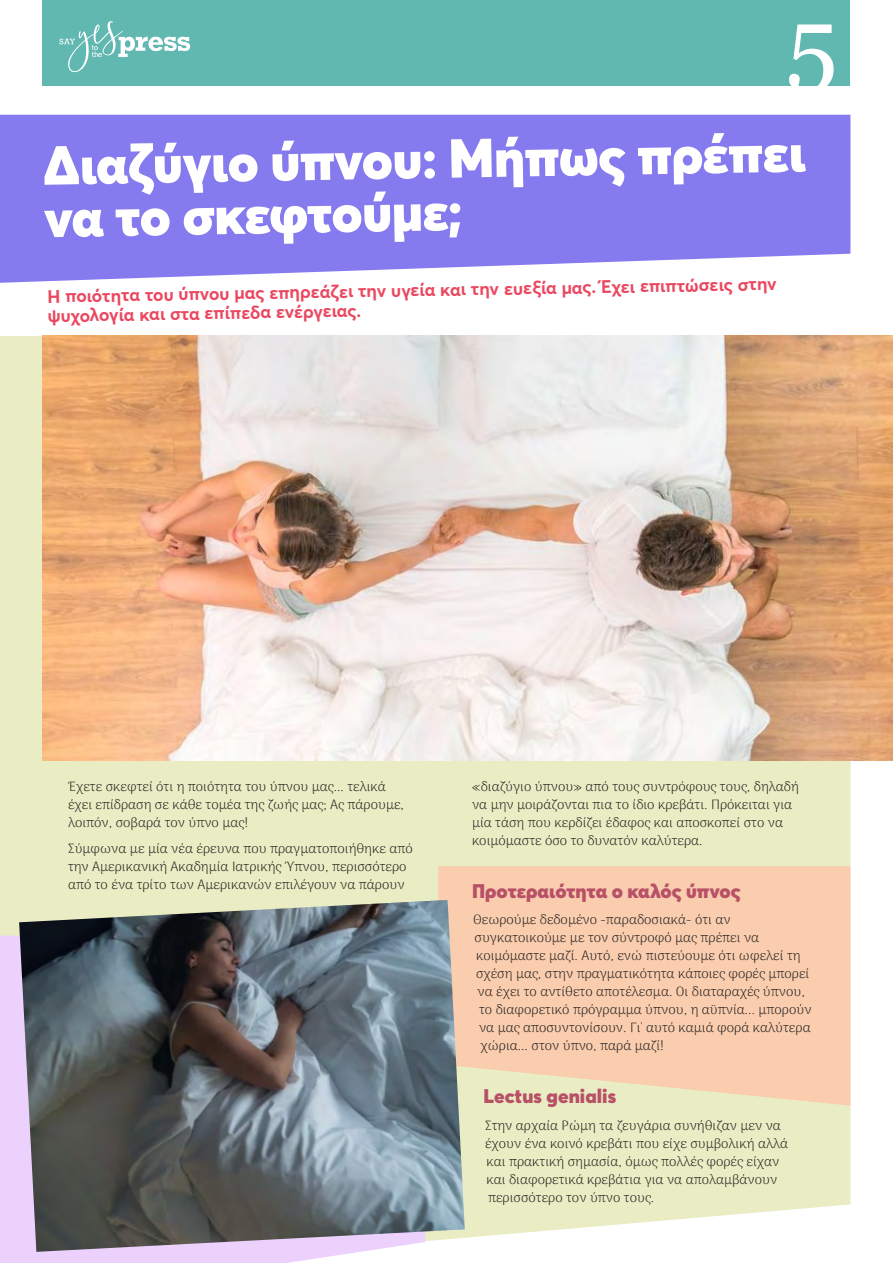
<style>
.page{position:relative;width:893px;height:1263px;background:#fff}
.page>*{position:absolute;margin:0;border:0;box-sizing:border-box;transform-origin:0 0}
.t1{font:97.5px "Georgia";color:#fff}
.t2{font:900 54px/52.5px "Averta";color:#fff}
.t3{font:900 19.5px "Averta";color:#b85067}
.t4{font:700 18px/19.5px "Averta";color:#ea4860}
.t5{font:100 13.5px/18px "Arima";color:#231f20}
</style>
<div class="page">
<div style="left:0;top:336px;width:850px;height:902px;background:#eaedc3"></div>
<svg style="left:438px;top:866px;width:412px;height:240px;background:#f7cfaf"></svg>
<div style="left:0;top:935px;width:358px;height:328px;background:#ecd1fd"></div>
<div style="left:43px;top:0;width:807px;height:85px;background:#61b8b0"></div>
<svg style="left:60px;top:21px;width:130px;height:51px"></svg>
<svg style="left:0;top:115px;width:850px;height:168px;background:#9085f0"></svg>
<img style="left:43px;top:336px;width:850px;height:424px">
<img style="left:19px;top:900px;width:446px;height:352px">
<h1 class="t1" style="left:786px;top:-29px;width:53px">5</h1>
<h2 class="t2" style="left:43px;top:139px;width:764px;rotate:-1deg">Διαζύγιο ύπνου: Μήπως πρέπει να το σκεφτούμε;</h2>
<h3 class="t4" style="left:47px;top:286px;width:731px;rotate:-1deg">Η ποιότητα του ύπνου μας επηρεάζει την υγεία και την ευεξία μας. Έχει επιπτώσεις στην ψυχολογία και στα επίπεδα ενέργειας.</h3>
<p class="t5" style="left:68px;top:777px;width:338px">Έχετε σκεφτεί ότι η ποιότητα του ύπνου μας... τελικά έχει επίδραση σε κάθε τομέα της ζωής μας; Ας πάρουμε, λοιπόν, σοβαρά τον ύπνο μας!</p>
<p class="t5" style="left:68px;top:839px;width:346px">Σύμφωνα με μία νέα έρευνα που πραγματοποιήθηκε από την Αμερικανική Ακαδημία Ιατρικής Ύπνου, περισσότερο από το ένα τρίτο των Αμερικανών επιλέγουν να πάρουν</p>
<p class="t5" style="left:472px;top:777px;width:328px">«διαζύγιο ύπνου» από τους συντρόφους τους, δηλαδή να μην μοιράζονται πια το ίδιο κρεβάτι. Πρόκειται για μία τάση που κερδίζει έδαφος και αποσκοπεί στο να κοιμόμαστε όσο το δυνατόν καλύτερα.</p>
<h3 class="t3" style="left:472px;top:878px;width:270px">Προτεραιότητα ο καλός ύπνος</h3>
<p class="t5" style="left:473px;top:910px;width:259px">Θεωρούμε δεδομένο -παραδοσιακά- ότι αν</p>
<p class="t5" style="left:475px;top:928px;width:286px">συγκατοικούμε με τον σύντροφό μας πρέπει να</p>
<p class="t5" style="left:476px;top:946px;width:326px">κοιμόμαστε μαζί. Αυτό, ενώ πιστεύουμε ότι ωφελεί τη</p>
<p class="t5" style="left:476px;top:964px;width:335px">σχέση μας, στην πραγματικότητα κάποιες φορές μπορεί</p>
<p class="t5" style="left:478px;top:982px;width:329px">να έχει το αντίθετο αποτέλεσμα. Οι διαταραχές ύπνου,</p>
<p class="t5" style="left:479px;top:1000px;width:334px">το διαφορετικό πρόγραμμα ύπνου, η αϋπνία... μπορούν</p>
<p class="t5" style="left:479px;top:1018px;width:333px">να μας αποσυντονίσουν. Γι' αυτό καμιά φορά καλύτερα</p>
<p class="t5" style="left:481px;top:1036px;width:185px">χώρια... στον ύπνο, παρά μαζί!</p>
<h3 class="t3" style="left:484px;top:1083px;width:134px">Lectus genialis</h3>
<p class="t5" style="left:485px;top:1116px;width:304px">Στην αρχαία Ρώμη τα ζευγάρια συνήθιζαν μεν να έχουν ένα κοινό κρεβάτι που είχε συμβολική αλλά και πρακτική σημασία, όμως πολλές φορές είχαν και διαφορετικά κρεβάτια για να απολαμβάνουν περισσότερο τον ύπνο τους.</p>
</div>
